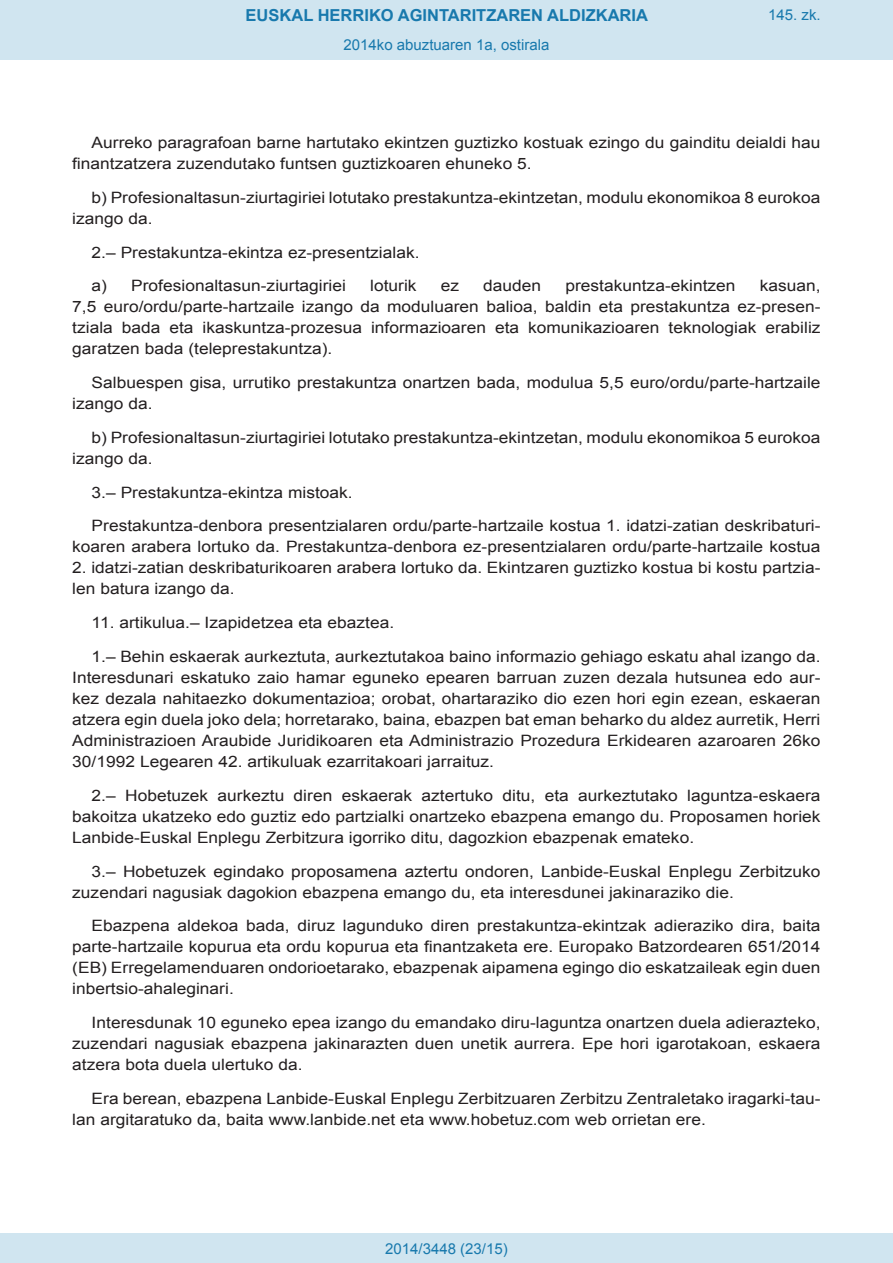
<style>
.page{position:relative;width:893px;height:1263px;background:#fff}
.page>*{position:absolute;margin:0;border:0;box-sizing:border-box;transform-origin:0 0}
.t1{font:700 16.5px "Arial";color:#1879ad}
.BOPVDetalle{font:15.6px/21px "Arial";color:#231f20;scale:1.11 1}
.Paginacion_Centro{font:15px "Arial";color:#1879ad}
</style>
<div class="page">
<div style="left:0;top:0;width:893px;height:60px;background:#d0e5f0"></div>
<div style="left:0;top:1233px;width:893px;height:30px;background:#d0e5f0"></div>
<p class="t1" style="left:246px;top:4px;width:404px">EUSKAL HERRIKO AGINTARITZAREN ALDIZKARIA</p>
<p class="Paginacion_Centro" style="left:343px;top:35px;width:207px">2014ko abuztuaren 1a, ostirala</p>
<p class="Paginacion_Centro" style="left:768px;top:5px;width:54px">145. zk.</p>
<p class="BOPVDetalle" style="left:72px;top:132px;width:676px;text-indent:19px">Aurreko paragrafoan barne hartutako ekintzen guztizko kostuak ezingo du gainditu deialdi hau finantzatzera zuzendutako funtsen guztizkoaren ehuneko 5.</p>
<p class="BOPVDetalle" style="left:72px;top:187px;width:676px;text-indent:19px">b) Profesionaltasun-ziurtagiriei lotutako prestakuntza-ekintzetan, modulu ekonomikoa 8 eurokoa izango da.</p>
<p class="BOPVDetalle" style="left:92px;top:242px;width:297px">2.– Prestakuntza-ekintza ez-presentzialak.</p>
<p class="BOPVDetalle" style="left:92px;top:276px;width:231px">a) Profesionaltasun-ziurtagiriei</p>
<p class="BOPVDetalle" style="left:370px;top:276px;width:43px">loturik</p>
<p class="BOPVDetalle" style="left:441px;top:276px;width:18px">ez</p>
<p class="BOPVDetalle" style="left:483px;top:276px;width:54px">dauden</p>
<p class="BOPVDetalle" style="left:565px;top:276px;width:155px">prestakuntza-ekintzen</p>
<p class="BOPVDetalle" style="left:72px;top:276px;width:676px;text-align:justify;text-indent:687px">kasuan, 7,5 euro/ordu/parte-hartzaile izango da moduluaren balioa, baldin eta prestakuntza ez-presen&shy;tziala bada eta ikaskuntza-prozesua informazioaren eta komunikazioaren teknologiak erabiliz garatzen bada (teleprestakuntza).</p>
<p class="BOPVDetalle" style="left:72px;top:372px;width:676px;text-indent:19px">Salbuespen gisa, urrutiko prestakuntza onartzen bada, modulua 5,5 euro/ordu/parte-hartzaile izango da.</p>
<p class="BOPVDetalle" style="left:72px;top:427px;width:676px;text-indent:19px">b) Profesionaltasun-ziurtagiriei lotutako prestakuntza-ekintzetan, modulu ekonomikoa 5 eurokoa izango da.</p>
<p class="BOPVDetalle" style="left:92px;top:482px;width:237px">3.– Prestakuntza-ekintza mistoak.</p>
<p class="BOPVDetalle" style="left:72px;top:516px;width:676px;text-align:right">Prestakuntza-denbora presentzialaren ordu/parte-hartzaile kostua 1. idatzi-zatian deskribaturi&shy;koaren arabera lortuko da. Prestakuntza-denbora ez-presentzialaren ordu/parte-hartzaile kostua</p>
<p class="BOPVDetalle" style="left:72px;top:558px;width:676px">2. idatzi-zatian deskribaturikoaren arabera lortuko da. Ekintzaren guztizko kostua bi kostu partzia&shy;len batura izango da.</p>
<p class="BOPVDetalle" style="left:92px;top:612px;width:274px">11. artikulua.– Izapidetzea eta ebaztea.</p>
<p class="BOPVDetalle" style="left:72px;top:646px;width:676px;text-align:justify;text-indent:19px">1.– Behin eskaerak aurkeztuta, aurkeztutakoa baino informazio gehiago eskatu ahal izango da.<br>Interesdunari eskatuko zaio hamar eguneko epearen barruan zuzen dezala hutsunea edo aur&shy;kez dezala nahitaezko dokumentazioa; orobat, ohartaraziko dio ezen hori egin ezean, eskaeran atzera egin duela joko dela; horretarako, baina, ebazpen bat eman beharko du aldez aurretik, Herri Administrazioen Araubide Juridikoaren eta Administrazio Prozedura Erkidearen azaroaren 26ko 30/1992 Legearen 42. artikuluak ezarritakoari jarraituz.</p>
<p class="BOPVDetalle" style="left:72px;top:785px;width:676px;text-align:justify;text-indent:19px">2.– Hobetuzek aurkeztu diren eskaerak aztertuko ditu, eta aurkeztutako laguntza-eskaera bakoitza ukatzeko edo guztiz edo partzialki onartzeko ebazpena emango du. Proposamen horiek Lanbide-Euskal Enplegu Zerbitzura igorriko ditu, dagozkion ebazpenak emateko.</p>
<p class="BOPVDetalle" style="left:72px;top:861px;width:676px;text-indent:19px">3.– Hobetuzek egindako proposamena aztertu ondoren, Lanbide-Euskal Enplegu Zerbitzuko zuzendari nagusiak dagokion ebazpena emango du, eta interesdunei jakinaraziko die.</p>
<p class="BOPVDetalle" style="left:72px;top:915px;width:676px;text-align:justify;text-indent:19px">Ebazpena aldekoa bada, diruz lagunduko diren prestakuntza-ekintzak adieraziko dira, baita parte-hartzaile kopurua eta ordu kopurua eta finantzaketa ere. Europako Batzordearen 651/2014 (EB) Erregelamenduaren ondorioetarako, ebazpenak aipamena egingo dio eskatzaileak egin duen inbertsio-ahaleginari.</p>
<p class="BOPVDetalle" style="left:72px;top:1012px;width:676px;text-align:justify;text-indent:19px">Interesdunak 10 eguneko epea izango du emandako diru-laguntza onartzen duela adierazteko, zuzendari nagusiak ebazpena jakinarazten duen unetik aurrera. Epe hori igarotakoan, eskaera atzera bota duela ulertuko da.</p>
<p class="BOPVDetalle" style="left:72px;top:1088px;width:676px;text-indent:19px">Era berean, ebazpena Lanbide-Euskal Enplegu Zerbitzuaren Zerbitzu Zentraletako iragarki-tau&shy;lan argitaratuko da, baita www.lanbide.net eta www.hobetuz.com web orrietan ere.</p>
<p class="Paginacion_Centro" style="left:385px;top:1238px;width:124px">2014/3448 (23/15)</p>
</div>
